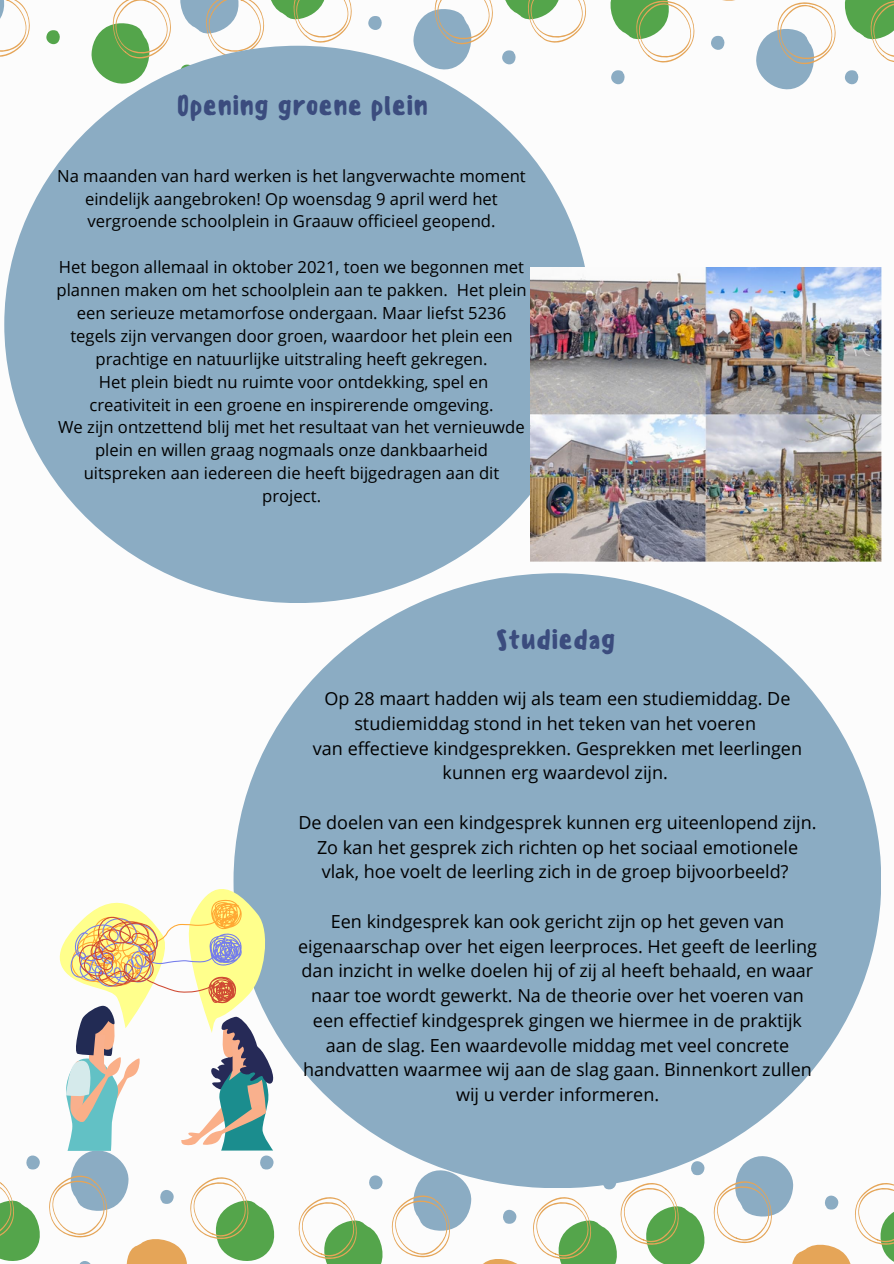
<style>
.page{position:relative;width:894px;height:1264px;background:#fff}
.page>*{position:absolute;margin:0;border:0;box-sizing:border-box;transform-origin:0 0}
.t1{font:500 27px "Sensei";color:#3b4c7e}
.t2{font:18px/24.8px "Open Sans";color:#000;text-align:center}
.t3{font:16.65px/23px "Open Sans";color:#000;text-align:center}
</style>
<div class="page">
<svg style="left:0;top:0;width:30px;height:57px"></svg>
<svg style="left:46px;top:30px;width:14px;height:15px"></svg>
<svg style="left:91px;top:0;width:80px;height:84px"></svg>
<svg style="left:178px;top:0;width:174px;height:70px"></svg>
<svg style="left:368px;top:16px;width:14px;height:14px"></svg>
<svg style="left:502px;top:50px;width:14px;height:15px"></svg>
<svg style="left:412px;top:0;width:81px;height:69px"></svg>
<svg style="left:505px;top:0;width:81px;height:43px"></svg>
<svg style="left:844px;top:70px;width:14px;height:15px"></svg>
<svg style="left:610px;top:0;width:225px;height:89px"></svg>
<svg style="left:844px;top:0;width:49px;height:62px"></svg>
<svg style="left:713px;top:1156px;width:180px;height:107px"></svg>
<svg style="left:369px;top:1175px;width:14px;height:14px"></svg>
<svg style="left:391px;top:1158px;width:314px;height:105px"></svg>
<svg style="left:298px;top:1197px;width:85px;height:66px"></svg>
<svg style="left:26px;top:1155px;width:14px;height:14px"></svg>
<svg style="left:0;top:1182px;width:40px;height:79px"></svg>
<div style="left:4px;top:46px;width:587px;height:557px;background:#8bacc3;border-radius:50%"></div>
<div style="left:233px;top:573px;width:648px;height:615px;background:#8bacc3;border-radius:50%"></div>
<svg style="left:49px;top:871px;width:233px;height:392px"></svg>
<img style="left:530px;top:267px;width:351px;height:295px">
<p class="t1" style="left:177px;top:89px;width:253px">Opening groene plein</p>
<p class="t3" style="left:57px;top:164px;width:470px">Na maanden van hard werken is het langverwachte moment eindelijk aangebroken! Op woensdag 9 april werd het vergroende schoolplein in Graauw officieel geopend.</p>
<p class="t3" style="left:57px;top:255px;width:471px">Het begon allemaal in oktober 2021, toen we begonnen met plannen maken om het schoolplein aan te pakken. Het plein een serieuze metamorfose ondergaan. Maar liefst 5236 tegels zijn vervangen door groen, waardoor het plein een prachtige en natuurlijke uitstraling heeft gekregen.</p>
<h1 class="t3" style="left:90px;top:370px;width:405px">Het plein biedt nu ruimte voor ontdekking, spel en creativiteit in een groene en inspirerende omgeving.</h1>
<p class="t3" style="left:58px;top:415px;width:468px">We zijn ontzettend blij met het resultaat van het vernieuwde plein en willen graag nogmaals onze dankbaarheid uitspreken aan iedereen die heeft bijgedragen aan dit project.</p>
<p class="t1" style="left:495px;top:623px;width:121px">Studiedag</p>
<h1 class="t2" style="left:324px;top:685px;width:467px">Op 28 maart hadden wij als team een studiemiddag. De studiemiddag stond in het teken van het voeren</h1>
<p class="t2" style="left:313px;top:735px;width:490px">van effectieve kindgesprekken. Gesprekken met leerlingen kunnen erg waardevol zijn.</p>
<p class="t2" style="left:298px;top:809px;width:519px">De doelen van een kindgesprek kunnen erg uiteenlopend zijn.<br>Zo kan het gesprek zich richten op het sociaal emotionele vlak, hoe voelt de leerling zich in de groep bijvoorbeeld?</p>
<p class="t2" style="left:298px;top:908px;width:520px">Een kindgesprek kan ook gericht zijn op het geven van eigenaarschap over het eigen leerproces. Het geeft de leerling dan inzicht in welke doelen hij of zij al heeft behaald, en waar naar toe wordt gewerkt. Na de theorie over het voeren van een effectief kindgesprek gingen we hiermee in de praktijk aan de slag. Een waardevolle middag met veel concrete handvatten waarmee wij aan de slag gaan. Binnenkort zullen wij u verder informeren.</p>
</div>
